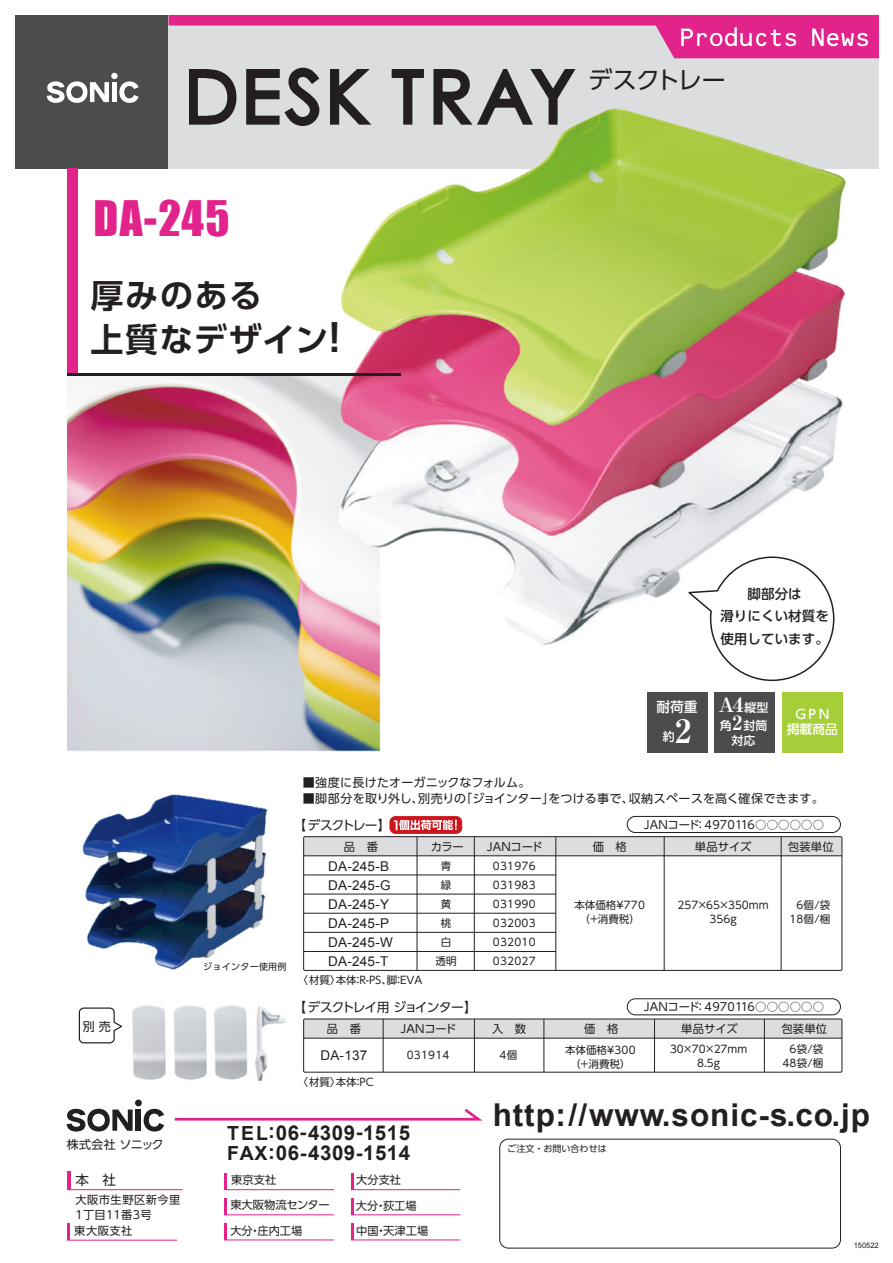
<style>
.page{position:relative;width:893px;height:1263px;background:#fff}
.page>*{position:absolute;margin:0;border:0;box-sizing:border-box;transform-origin:0 0}
.t1{font:72px "Century Gothic";letter-spacing:.065em;color:#231f20}
.t2{font:45px "Impact";color:#e2238c}
.t3{font:700 33px/43.5px "UD Shin Go Pro De";letter-spacing:.05em;color:#231f20}
.t4{font:700 expanded 32.1px "Ryumin Pr 5";color:#fff}
.t5{font:700 31.5px "Arial";letter-spacing:.03em;color:#231f20}
.t6{font:24px "UD Shin Go Pro";letter-spacing:-.035em;color:#231f20}
.t7{font:700 20.4px/20.5px "Arial";letter-spacing:.025em;color:#231f20}
.t8{font:700 expanded 19.5px "Ryumin Pr 5";color:#fff}
.t9{font:500 13.8px "UD Shin Go Pro";color:#fff}
.t10{font:13.5px/19px "Arial";letter-spacing:.02em;color:#231f20}
.t11{font:500 13.5px/22.5px "UD Shin Go Pro";letter-spacing:.005em;color:#231f20;text-align:center}
.t12{font:13.5px "UD Shin Go Pro";color:#231f20}
.t13{font:500 12.9px/14.9px "UD Shin Go Pro";color:#fff;text-align:center}
.t14{font:12.75px "UD Shin Go Pro";letter-spacing:-.08em;color:#231f20}
.t15{font:12px "UD Shin Go Pro";letter-spacing:.015em;color:#231f20}
.t16{font:12px "UD Shin Go Pro";letter-spacing:-.015em;color:#231f20}
.t17{font:500 12px/14.7px "UD Shin Go Pro";color:#fff;text-align:center}
.t18{font:11.25px "UD Shin Go Pro";color:#231f20}
.t19{font:11.25px/15.3px "UD Shin Go Pro";letter-spacing:.04em;color:#231f20}
.t20{font:10.5px/18.9px "UD Shin Go Pro";letter-spacing:.02em;color:#231f20;text-align:right}
.t21{font:10.5px/14.2px "UD Shin Go Pro";color:#231f20;text-align:center}
.t22{font:9px "UD Shin Go Pro";letter-spacing:.02em;color:#231f20}
.t23{font:7.5px "Arial";color:#231f20}
.s1{font-size:37.5px}
.s2{font-family:"UD Shin Go Pro";font-weight:500;font-stretch:normal;font-size:12px}
.s3{font-family:"Ryumin Pr 5";font-weight:700;font-stretch:expanded;font-size:19.5px}
.s4{font-size:19.5px}
</style>
<div class="page">
<img style="left:67px;top:169px;width:779px;height:913px">
<div style="left:647px;top:692px;width:60px;height:60px;background:#4b4c4d"></div>
<div style="left:15px;top:15px;width:154px;height:154px;background:#4b4c4d"></div>
<div style="left:169px;top:15px;width:710px;height:154px;background:#dcdddf"></div>
<div style="left:68px;top:169px;width:10px;height:207px;background:#e2238c"></div>
<div style="left:782px;top:692px;width:60px;height:60px;background:#a6ce39"></div>
<hr style="left:68px;top:374px;width:332px;height:2px;background:#231f20">
<img style="left:504px;top:109px;width:326px;height:106px">
<svg style="left:78px;top:1007px;width:45px;height:37px"></svg>
<svg style="left:685px;top:556px;width:150px;height:125px"></svg>
<div style="left:305px;top:838px;width:535px;height:17px;background:#dcdddf"></div>
<div style="left:303px;top:836px;width:539px;height:135px;border:1px solid #231f20"></div>
<hr style="left:304px;top:855px;width:538px;height:1px;background:#231f20">
<hr style="left:304px;top:874px;width:252px;height:1px;background:#231f20">
<hr style="left:304px;top:894px;width:252px;height:1px;background:#231f20">
<hr style="left:304px;top:913px;width:252px;height:1px;background:#231f20">
<hr style="left:304px;top:932px;width:252px;height:1px;background:#231f20">
<hr style="left:304px;top:951px;width:252px;height:1px;background:#231f20">
<hr style="left:417px;top:837px;width:1px;height:133px;background:#231f20">
<hr style="left:555px;top:837px;width:1px;height:133px;background:#231f20">
<hr style="left:664px;top:837px;width:1px;height:133px;background:#231f20">
<hr style="left:781px;top:837px;width:1px;height:133px;background:#231f20">
<div style="left:627px;top:816px;width:214px;height:17px;border:1px solid #231f20;border-radius:8px"></div>
<div style="left:627px;top:998px;width:214px;height:17px;border:1px solid #231f20;border-radius:8px"></div>
<hr style="left:474px;top:837px;width:1px;height:133px;background:#231f20">
<div style="left:305px;top:1021px;width:535px;height:17px;background:#dcdddf"></div>
<div style="left:303px;top:1019px;width:539px;height:53px;border:1px solid #231f20"></div>
<hr style="left:304px;top:1038px;width:538px;height:1px;background:#231f20">
<hr style="left:474px;top:1019px;width:1px;height:53px;background:#231f20">
<hr style="left:654px;top:1019px;width:1px;height:53px;background:#231f20">
<hr style="left:764px;top:1019px;width:1px;height:53px;background:#231f20">
<hr style="left:383px;top:1019px;width:1px;height:53px;background:#231f20">
<svg style="left:174px;top:1108px;width:309px;height:13px"></svg>
<svg style="left:67px;top:1099px;width:97px;height:32px"></svg>
<svg style="left:47px;top:73px;width:92px;height:30px"></svg>
<svg style="left:189px;top:67px;width:131px;height:59px"></svg>
<svg style="left:330px;top:69px;width:42px;height:56px"></svg>
<svg style="left:391px;top:69px;width:188px;height:58px"></svg>
<div style="left:499px;top:1139px;width:342px;height:109px;border:1px solid #231f20;border-radius:9px"></div>
<div style="left:715px;top:692px;width:60px;height:60px;background:#4b4c4d"></div>
<svg style="left:390px;top:817px;width:72px;height:16px"></svg>
<div style="left:390px;top:817px;width:72px;height:16px;border:1px solid #cd151d;border-radius:6px"></div>
<svg style="left:394px;top:820px;width:63px;height:10px"></svg>
<hr style="left:543px;top:1019px;width:1px;height:53px;background:#231f20">
<svg style="left:169px;top:15px;width:710px;height:43px"></svg>
<hr style="left:68px;top:1189px;width:115px;height:1px;background:#e2238c">
<hr style="left:68px;top:1172px;width:3px;height:18px;background:#e2238c">
<hr style="left:224px;top:1189px;width:110px;height:1px;background:#e2238c">
<hr style="left:224px;top:1173px;width:3px;height:17px;background:#e2238c">
<hr style="left:351px;top:1214px;width:109px;height:1px;background:#e2238c">
<hr style="left:351px;top:1198px;width:3px;height:17px;background:#e2238c">
<hr style="left:351px;top:1189px;width:109px;height:1px;background:#e2238c">
<hr style="left:351px;top:1173px;width:3px;height:17px;background:#e2238c">
<hr style="left:224px;top:1240px;width:110px;height:1px;background:#e2238c">
<hr style="left:224px;top:1223px;width:3px;height:17px;background:#e2238c">
<hr style="left:224px;top:1214px;width:110px;height:1px;background:#e2238c">
<hr style="left:224px;top:1198px;width:3px;height:17px;background:#e2238c">
<hr style="left:351px;top:1240px;width:109px;height:1px;background:#e2238c">
<hr style="left:351px;top:1223px;width:3px;height:17px;background:#e2238c">
<hr style="left:67px;top:1240px;width:110px;height:1px;background:#e2238c">
<hr style="left:67px;top:1223px;width:3px;height:17px;background:#e2238c">
<h1 class="t1" style="left:185px;top:46px;width:391px">DESK TRAY</h1>
<h3 class="t6" style="left:588px;top:60px;width:139px">デスクトレー</h3>
<h2 class="t2" style="left:93px;top:184px;width:138px">DA-245</h2>
<h3 class="t3" style="left:91px;top:273px;width:264px">厚みのある<br>上質なデザイン<span class="s1">！</span></h3>
<p class="t9" style="left:656px;top:696px;width:43px">耐荷重</p>
<p class="t17" style="left:663px;top:729px;width:13px">約</p>
<h3 class="t4" style="left:675px;top:705px;width:18px">2</h3>
<p class="t11" style="left:720px;top:582px;width:110px">脚部分は<br>滑りにくい材質を使用しています。</p>
<h3 class="t8" style="left:717px;top:690px;width:53px">Ａ４<span class="s2">縦型</span></h3>
<p class="t17" style="left:720px;top:718px;width:49px">角<span class="s3">2</span>封筒対応</p>
<p class="t13" style="left:787px;top:706px;width:53px">GPN<br>掲載商品</p>
<p class="t22" style="left:203px;top:960px;width:85px">ジョインター使用例</p>
<p class="t15" style="left:303px;top:773px;width:229px">■強度に長けたオーガニックなフォルム。</p>
<p class="t15" style="left:303px;top:789px;width:523px">■脚部分を取り外し、別売りの「ジョインター」をつける事で、収納スペースを高く確保できます。</p>
<p class="t18" style="left:344px;top:837px;width:36px">品　番</p>
<p class="t14" style="left:294px;top:815px;width:98px">【デスクトレー】</p>
<p class="t18" style="left:644px;top:816px;width:182px">JANコード：4970116○○○○○○</p>
<p class="t18" style="left:695px;top:837px;width:58px">単品サイズ</p>
<p class="t18" style="left:788px;top:837px;width:47px">包装単位</p>
<p class="t18" style="left:593px;top:837px;width:36px">価　格</p>
<p class="t18" style="left:487px;top:837px;width:57px">JANコード</p>
<p class="t20" style="left:493px;top:856px;width:44px;text-align:justify">031976<br>031983<br>031990<br>032003<br>032010<br>032027</p>
<p class="t18" style="left:431px;top:837px;width:35px">カラー</p>
<p class="t20" style="left:435px;top:856px;width:23px;text-align:center">青緑黄桃白透明</p>
<p class="t10" style="left:328px;top:856px;width:66px">DA-245-B<br>DA-245-G<br>DA-245-Y<br>DA-245-P<br>DA-245-W<br>DA-245-T</p>
<p class="t20" style="left:789px;top:898px;width:42px;line-height:14.2px">6個/袋<br>18個/梱</p>
<p class="t21" style="left:574px;top:898px;width:72px">本体価格￥770（+消費税）</p>
<p class="t21" style="left:677px;top:898px;width:93px">257×65×350ｍｍ<br>356g</p>
<p class="t20" style="left:298px;top:971px;width:126px">〈材質〉本体：Ｒ-ＰＳ、脚：EVA</p>
<p class="t14" style="left:294px;top:997px;width:185px">【デスクトレイ用 ジョインター】</p>
<p class="t18" style="left:644px;top:998px;width:182px">JANコード：4970116○○○○○○</p>
<p class="t15" style="left:83px;top:1016px;width:29px">別 売</p>
<p class="t18" style="left:327px;top:1020px;width:36px">品　番</p>
<p class="t10" style="left:320px;top:1045px;width:49px">DA-137</p>
<p class="t18" style="left:401px;top:1020px;width:57px">JANコード</p>
<p class="t20" style="left:407px;top:1045px;width:44px">031914</p>
<p class="t18" style="left:492px;top:1020px;width:36px">入　数</p>
<p class="t20" style="left:500px;top:1045px;width:19px">4個</p>
<p class="t18" style="left:584px;top:1020px;width:36px">価　格</p>
<p class="t21" style="left:565px;top:1042px;width:72px">本体価格￥300（+消費税）</p>
<p class="t18" style="left:681px;top:1020px;width:58px">単品サイズ</p>
<p class="t21" style="left:670px;top:1042px;width:79px;line-height:13.5px">30×70×27ｍｍ<br>8.5g</p>
<p class="t18" style="left:781px;top:1020px;width:47px">包装単位</p>
<p class="t20" style="left:782px;top:1042px;width:42px;line-height:13.5px">6袋/袋<br>48袋/梱</p>
<p class="t20" style="left:298px;top:1072px;width:78px">〈材質〉本体：PC</p>
<p class="t16" style="left:67px;top:1135px;width:98px">株式会社 ソニック</p>
<h3 class="t7" style="left:227px;top:1123px;width:184px"><span class="s4">TEL</span>:06-4309-1515<br><span class="s4">FAX</span>:06-4309-1514</h3>
<h3 class="t5" style="left:493px;top:1093px;width:379px">http://www.sonic-s.co.jp</h3>
<p class="t22" style="left:507px;top:1141px;width:101px">ご注文・お問い合わせは</p>
<p class="t12" style="left:76px;top:1169px;width:42px">本　社</p>
<p class="t19" style="left:74px;top:1192px;width:108px">大阪市生野区新今里<br>1丁目11番3号<br>東大阪支社</p>
<p class="t18" style="left:231px;top:1171px;width:46px">東京支社</p>
<p class="t18" style="left:356px;top:1171px;width:46px">大分支社</p>
<p class="t18" style="left:230px;top:1196px;width:101px">東大阪物流センター</p>
<p class="t18" style="left:356px;top:1196px;width:62px">大分・荻工場</p>
<p class="t18" style="left:230px;top:1221px;width:74px">大分・庄内工場</p>
<p class="t18" style="left:356px;top:1221px;width:74px">中国・天津工場</p>
<p class="t23" style="left:854px;top:1240px;width:27px">150522</p>
</div>
